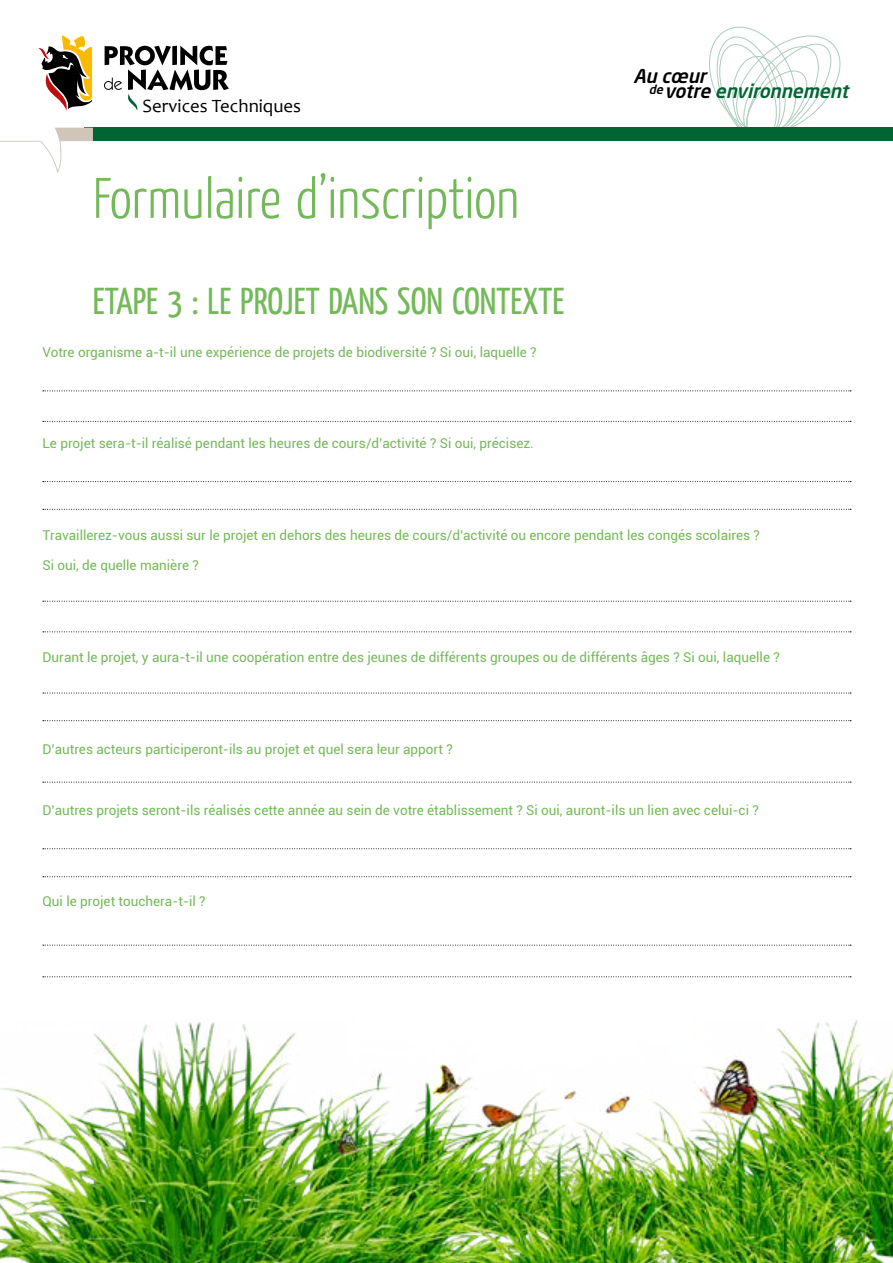
<style>
.page{position:relative;width:893px;height:1263px;background:#fff}
.page>*{position:absolute;margin:0;border:0;box-sizing:border-box;transform-origin:0 0}
.t1{font:300 57px "Yanone Kaffeesatz";color:#74b959}
.t2{font:37.5px "Yanone Kaffeesatz";color:#74b959}
.t3{font:italic 500 18.9px/15.3px "Neo Sans Std";color:#006533}
.t4{font:18.9px "Candara";color:#000}
.t5{font:13.5px "Roboto";color:#74b959}
.s1{color:#000}
</style>
<div class="page">
<svg style="left:55px;top:45px;width:838px;height:83px"></svg>
<svg style="left:702px;top:26px;width:147px;height:102px"></svg>
<div style="left:84px;top:128px;width:809px;height:13px;background:#006533"></div>
<svg style="left:0;top:128px;width:93px;height:45px"></svg>
<svg style="left:38px;top:35px;width:55px;height:78px"></svg>
<svg style="left:104px;top:46px;width:125px;height:65px"></svg>
<img style="left:0;top:1020px;width:893px;height:243px">
<svg style="left:43px;top:390px;width:808px;height:1px"></svg>
<svg style="left:43px;top:481px;width:808px;height:1px"></svg>
<svg style="left:43px;top:509px;width:808px;height:1px"></svg>
<svg style="left:43px;top:601px;width:808px;height:1px"></svg>
<svg style="left:43px;top:693px;width:808px;height:1px"></svg>
<svg style="left:43px;top:720px;width:808px;height:1px"></svg>
<svg style="left:43px;top:782px;width:808px;height:1px"></svg>
<svg style="left:43px;top:848px;width:808px;height:1px"></svg>
<svg style="left:43px;top:876px;width:808px;height:1px"></svg>
<svg style="left:43px;top:945px;width:808px;height:1px"></svg>
<svg style="left:43px;top:976px;width:808px;height:1px"></svg>
<svg style="left:43px;top:631px;width:808px;height:1px"></svg>
<svg style="left:43px;top:421px;width:808px;height:1px"></svg>
<h3 class="t4" style="left:143px;top:95px;width:160px">Services Techniques</h3>
<h1 class="t1" style="left:93px;top:162px;width:428px">Formulaire d’inscription</h1>
<h2 class="t2" style="left:93px;top:277px;width:473px">ETAPE 3 : LE PROJET DANS SON CONTEXTE</h2>
<p class="t5" style="left:43px;top:342px;width:496px">Votre organisme a-t-il une expérience de projets de biodiversité ? Si oui, laquelle ?</p>
<p class="t5" style="left:43px;top:434px;width:493px">Le projet sera-t-il réalisé pendant les heures de cours/d’activité ? Si oui, précisez.</p>
<h3 class="t3" style="left:649px;top:68px;width:206px;text-indent:-15px"><span class="s1">Au cœur<br></span><sup>de</sup> <span class="s1">votre</span> environnement</h3>
<p class="t5" style="left:43px;top:526px;width:719px">Travaillerez-vous aussi sur le projet en dehors des heures de cours/d’activité ou encore pendant les congés scolaires ?</p>
<p class="t5" style="left:43px;top:556px;width:158px">Si oui, de quelle manière ?</p>
<p class="t5" style="left:43px;top:648px;width:739px">Durant le projet, y aura-t-il une coopération entre des jeunes de différents groupes ou de différents âges ? Si oui, laquelle ?</p>
<p class="t5" style="left:43px;top:739px;width:412px">D’autres acteurs participeront-ils au projet et quel sera leur apport ?</p>
<p class="t5" style="left:43px;top:800px;width:718px">D’autres projets seront-ils réalisés cette année au sein de votre établissement ? Si oui, auront-ils un lien avec celui-ci ?</p>
<p class="t5" style="left:43px;top:892px;width:165px">Qui le projet touchera-t-il ?</p>
</div>
